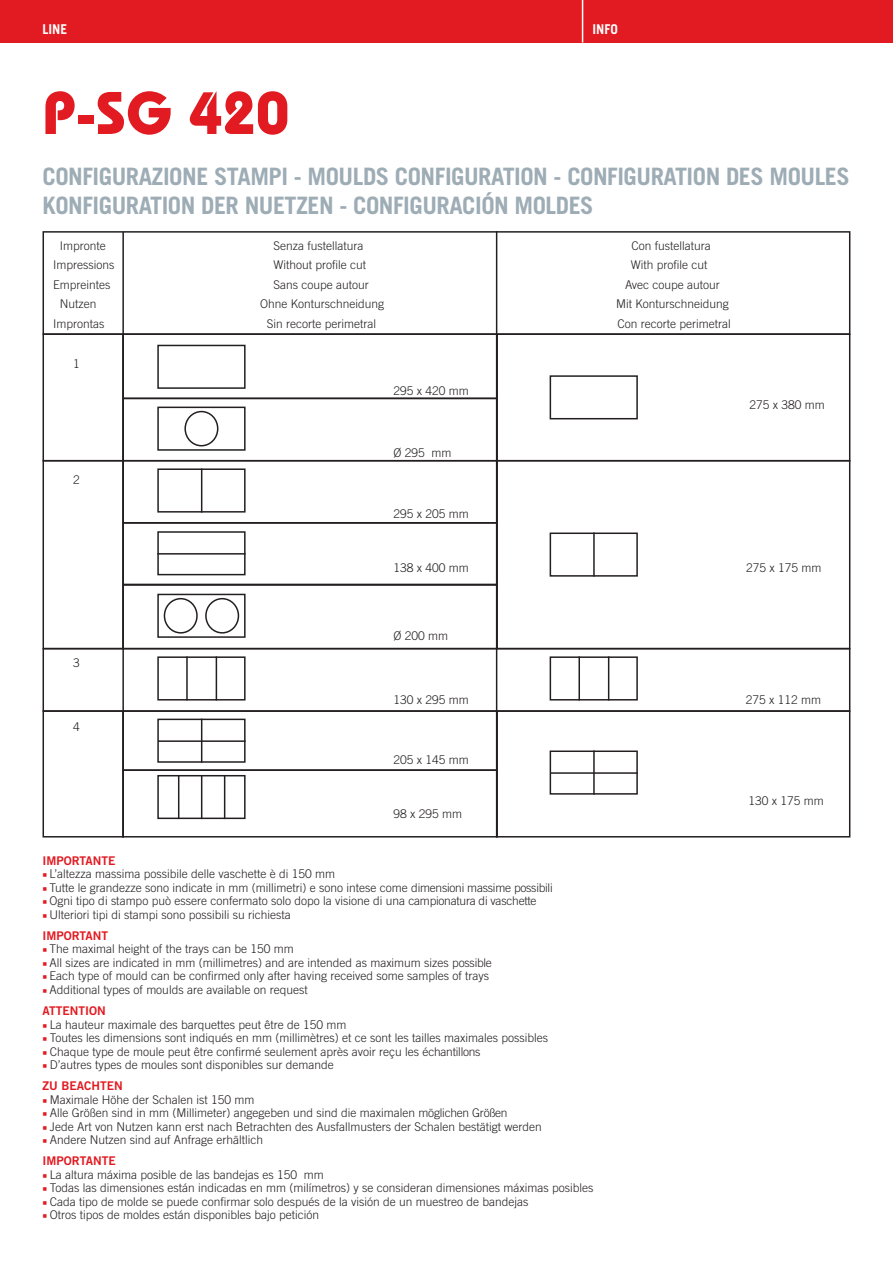
<style>
.page{position:relative;width:893px;height:1263px;background:#fff}
.page>*{position:absolute;margin:0;border:0;box-sizing:border-box;transform-origin:0 0}
.t1{font:700 60px "Bauhaus";color:#e21a21}
.t2{font:700 24px/28.8px "Trade Gothic";letter-spacing:-.02em;color:#9dacb5}
.t3{font:700 13.5px "Trade Gothic";color:#fff}
.t4{font:300 12px "Trade Gothic";color:#231f20}
.t5{font:12px "Trade Gothic Bold Two";color:#e21a21}
.s1{font-family:"Minion Pro";font-weight:700;font-stretch:condensed;color:#e21a21}
</style>
<div class="page">
<div style="left:0;top:0;width:893px;height:43px;background:#e21a21"></div>
<hr style="left:582px;top:0;width:1px;height:43px;background:#fff">
<div style="left:43px;top:231px;width:807px;height:104px;border:2px solid #231f20"></div>
<hr style="left:122px;top:232px;width:2px;height:605px;background:#231f20">
<hr style="left:496px;top:231px;width:1px;height:606px;background:#231f20">
<div style="left:157px;top:345px;width:89px;height:44px;border:2px solid #231f20"></div>
<div style="left:157px;top:468px;width:89px;height:45px;border:2px solid #231f20"></div>
<hr style="left:201px;top:468px;width:1px;height:45px;background:#231f20">
<div style="left:157px;top:656px;width:89px;height:44px;border:2px solid #231f20"></div>
<hr style="left:186px;top:656px;width:2px;height:44px;background:#231f20">
<hr style="left:216px;top:656px;width:1px;height:44px;background:#231f20">
<div style="left:157px;top:719px;width:89px;height:44px;border:2px solid #231f20"></div>
<hr style="left:201px;top:719px;width:1px;height:44px;background:#231f20">
<hr style="left:158px;top:740px;width:88px;height:2px;background:#231f20">
<div style="left:122px;top:398px;width:376px;height:63px;border:2px solid #231f20"></div>
<div style="left:122px;top:460px;width:376px;height:64px;border:2px solid #231f20"></div>
<div style="left:122px;top:522px;width:376px;height:64px;border:2px solid #231f20"></div>
<div style="left:122px;top:584px;width:376px;height:65px;border:2px solid #231f20"></div>
<div style="left:43px;top:648px;width:807px;height:64px;border:2px solid #231f20"></div>
<div style="left:122px;top:710px;width:376px;height:61px;border:2px solid #231f20"></div>
<div style="left:122px;top:769px;width:376px;height:68px;border:2px solid #231f20"></div>
<div style="left:496px;top:333px;width:354px;height:128px;border:2px solid #231f20"></div>
<div style="left:496px;top:460px;width:354px;height:189px;border:2px solid #231f20"></div>
<div style="left:496px;top:710px;width:354px;height:127px;border:2px solid #231f20"></div>
<div style="left:43px;top:333px;width:81px;height:128px;border:2px solid #231f20"></div>
<div style="left:43px;top:460px;width:81px;height:189px;border:2px solid #231f20"></div>
<div style="left:43px;top:710px;width:81px;height:127px;border:2px solid #231f20"></div>
<div style="left:550px;top:375px;width:88px;height:44px;border:2px solid #231f20"></div>
<div style="left:157px;top:407px;width:89px;height:44px;border:2px solid #231f20"></div>
<div style="left:157px;top:531px;width:89px;height:44px;border:2px solid #231f20"></div>
<div style="left:157px;top:594px;width:89px;height:44px;border:2px solid #231f20"></div>
<hr style="left:157px;top:553px;width:89px;height:2px;background:#231f20">
<div style="left:157px;top:775px;width:89px;height:44px;border:2px solid #231f20"></div>
<div style="left:550px;top:532px;width:88px;height:45px;border:2px solid #231f20"></div>
<hr style="left:593px;top:532px;width:2px;height:45px;background:#231f20">
<div style="left:550px;top:656px;width:88px;height:44px;border:2px solid #231f20"></div>
<hr style="left:578px;top:656px;width:2px;height:44px;background:#231f20">
<hr style="left:608px;top:656px;width:1px;height:44px;background:#231f20">
<div style="left:550px;top:750px;width:88px;height:45px;border:2px solid #231f20"></div>
<hr style="left:593px;top:750px;width:2px;height:45px;background:#231f20">
<hr style="left:550px;top:772px;width:88px;height:2px;background:#231f20">
<hr style="left:201px;top:775px;width:1px;height:44px;background:#231f20">
<hr style="left:178px;top:775px;width:1px;height:44px;background:#231f20">
<hr style="left:224px;top:775px;width:1px;height:44px;background:#231f20">
<div style="left:164px;top:598px;width:34px;height:36px;border:2px solid #231f20;border-radius:50%"></div>
<div style="left:205px;top:598px;width:34px;height:36px;border:2px solid #231f20;border-radius:50%"></div>
<div style="left:184px;top:411px;width:34px;height:35px;border:2px solid #231f20;border-radius:50%"></div>
<p class="t3" style="left:43px;top:21px;width:26px">LINE</p>
<p class="t3" style="left:592px;top:21px;width:27px">INFO</p>
<h1 class="t1" style="left:43px;top:76px;width:248px">P-SG 420</h1>
<h2 class="t2" style="left:43px;top:162px;width:809px">CONFIGURAZIONE STAMPI - MOULDS CONFIGURATION - CONFIGURATION DES MOULES<br>KONFIGURATION DER NUETZEN - CONFIGURACIÓN MOLDES</h2>
<p class="t4" style="left:60px;top:238px;width:48px">Impronte</p>
<p class="t4" style="left:273px;top:238px;width:92px">Senza fustellatura</p>
<p class="t4" style="left:632px;top:238px;width:81px">Con fustellatura</p>
<p class="t4" style="left:53px;top:258px;width:63px">Impressions</p>
<p class="t4" style="left:273px;top:258px;width:94px">Without profile cut</p>
<p class="t4" style="left:631px;top:258px;width:78px">With profile cut</p>
<p class="t4" style="left:53px;top:277px;width:59px">Empreintes</p>
<p class="t4" style="left:273px;top:277px;width:97px">Sans coupe autour</p>
<p class="t4" style="left:625px;top:277px;width:96px">Avec coupe autour</p>
<p class="t4" style="left:60px;top:297px;width:38px">Nutzen</p>
<p class="t4" style="left:260px;top:297px;width:126px">Ohne Konturschneidung</p>
<p class="t4" style="left:616px;top:297px;width:114px">Mit Konturschneidung</p>
<p class="t4" style="left:53px;top:316px;width:53px">Improntas</p>
<p class="t4" style="left:267px;top:316px;width:111px">Sin recorte perimetral</p>
<p class="t4" style="left:618px;top:316px;width:115px">Con recorte perimetral</p>
<p class="t4" style="left:73px;top:357px;width:8px">1</p>
<p class="t4" style="left:393px;top:384px;width:77px">295 x 420 mm</p>
<p class="t4" style="left:73px;top:472px;width:8px">2</p>
<p class="t4" style="left:393px;top:445px;width:60px">Ø 295 mm</p>
<p class="t4" style="left:393px;top:507px;width:77px">295 x 205 mm</p>
<p class="t4" style="left:749px;top:397px;width:77px">275 x 380 mm</p>
<p class="t4" style="left:393px;top:561px;width:77px">138 x 400 mm</p>
<p class="t4" style="left:746px;top:561px;width:77px">275 x 175 mm</p>
<p class="t4" style="left:73px;top:655px;width:8px">3</p>
<p class="t4" style="left:73px;top:720px;width:8px">4</p>
<p class="t4" style="left:393px;top:628px;width:56px">Ø 200 mm</p>
<p class="t4" style="left:393px;top:693px;width:77px">130 x 295 mm</p>
<p class="t4" style="left:746px;top:693px;width:77px">275 x 112 mm</p>
<p class="t4" style="left:393px;top:753px;width:77px">205 x 145 mm</p>
<p class="t4" style="left:393px;top:807px;width:70px">98 x 295 mm</p>
<p class="t4" style="left:748px;top:793px;width:77px">130 x 175 mm</p>
<p class="t5" style="left:42px;top:853px;width:75px">IMPORTANTE</p>
<p class="t4" style="left:42px;top:867px;width:294px"><span class="s1">■</span> L’altezza massima possibile delle vaschette è di 150 mm</p>
<p class="t4" style="left:42px;top:880px;width:512px"><span class="s1">■</span> Tutte le grandezze sono indicate in mm (millimetri) e sono intese come dimensioni massime possibili</p>
<p class="t4" style="left:42px;top:894px;width:496px"><span class="s1">■</span> Ogni tipo di stampo può essere confermato solo dopo la visione di una campionatura di vaschette</p>
<p class="t4" style="left:42px;top:907px;width:250px"><span class="s1">■</span> Ulteriori tipi di stampi sono possibili su richiesta</p>
<p class="t5" style="left:42px;top:928px;width:67px">IMPORTANT</p>
<p class="t4" style="left:42px;top:942px;width:253px"><span class="s1">■</span> The maximal height of the trays can be 150 mm</p>
<p class="t4" style="left:42px;top:955px;width:451px"><span class="s1">■</span> All sizes are indicated in mm (millimetres) and are intended as maximum sizes possible</p>
<p class="t4" style="left:42px;top:969px;width:448px"><span class="s1">■</span> Each type of mould can be confirmed only after having received some samples of trays</p>
<p class="t4" style="left:42px;top:982px;width:267px"><span class="s1">■</span> Additional types of moulds are available on request</p>
<p class="t5" style="left:43px;top:1003px;width:65px">ATTENTION</p>
<p class="t4" style="left:43px;top:1017px;width:305px"><span class="s1">■</span> La hauteur maximale des barquettes peut être de 150 mm</p>
<p class="t4" style="left:43px;top:1031px;width:507px"><span class="s1">■</span> Toutes les dimensions sont indiqués en mm (millimètres) et ce sont les tailles maximales possibles</p>
<p class="t4" style="left:43px;top:1044px;width:439px"><span class="s1">■</span> Chaque type de moule peut être confirmé seulement après avoir reçu les échantillons</p>
<p class="t4" style="left:43px;top:1058px;width:293px"><span class="s1">■</span> D’autres types de moules sont disponibles sur demande</p>
<p class="t5" style="left:43px;top:1078px;width:82px">ZU BEACHTEN</p>
<p class="t4" style="left:43px;top:1092px;width:213px"><span class="s1">■</span> Maximale Höhe der Schalen ist 150 mm</p>
<p class="t4" style="left:43px;top:1106px;width:466px"><span class="s1">■</span> Alle Größen sind in mm (Millimeter) angegeben und sind die maximalen möglichen Größen</p>
<p class="t4" style="left:43px;top:1119px;width:501px"><span class="s1">■</span> Jede Art von Nutzen kann erst nach Betrachten des Ausfallmusters der Schalen bestätigt werden</p>
<p class="t4" style="left:43px;top:1133px;width:222px"><span class="s1">■</span> Andere Nutzen sind auf Anfrage erhältlich</p>
<p class="t5" style="left:43px;top:1153px;width:75px">IMPORTANTE</p>
<p class="t4" style="left:43px;top:1167px;width:283px"><span class="s1">■</span> La altura máxima posible de las bandejas es 150 mm</p>
<p class="t4" style="left:43px;top:1181px;width:552px"><span class="s1">■</span> Todas las dimensiones están indicadas en mm (milímetros) y se consideran dimensiones máximas posibles</p>
<p class="t4" style="left:43px;top:1194px;width:487px"><span class="s1">■</span> Cada tipo de molde se puede confirmar solo después de la visión de un muestreo de bandejas</p>
<p class="t4" style="left:43px;top:1208px;width:278px"><span class="s1">■</span> Otros tipos de moldes están disponibles bajo petición</p>
</div>
